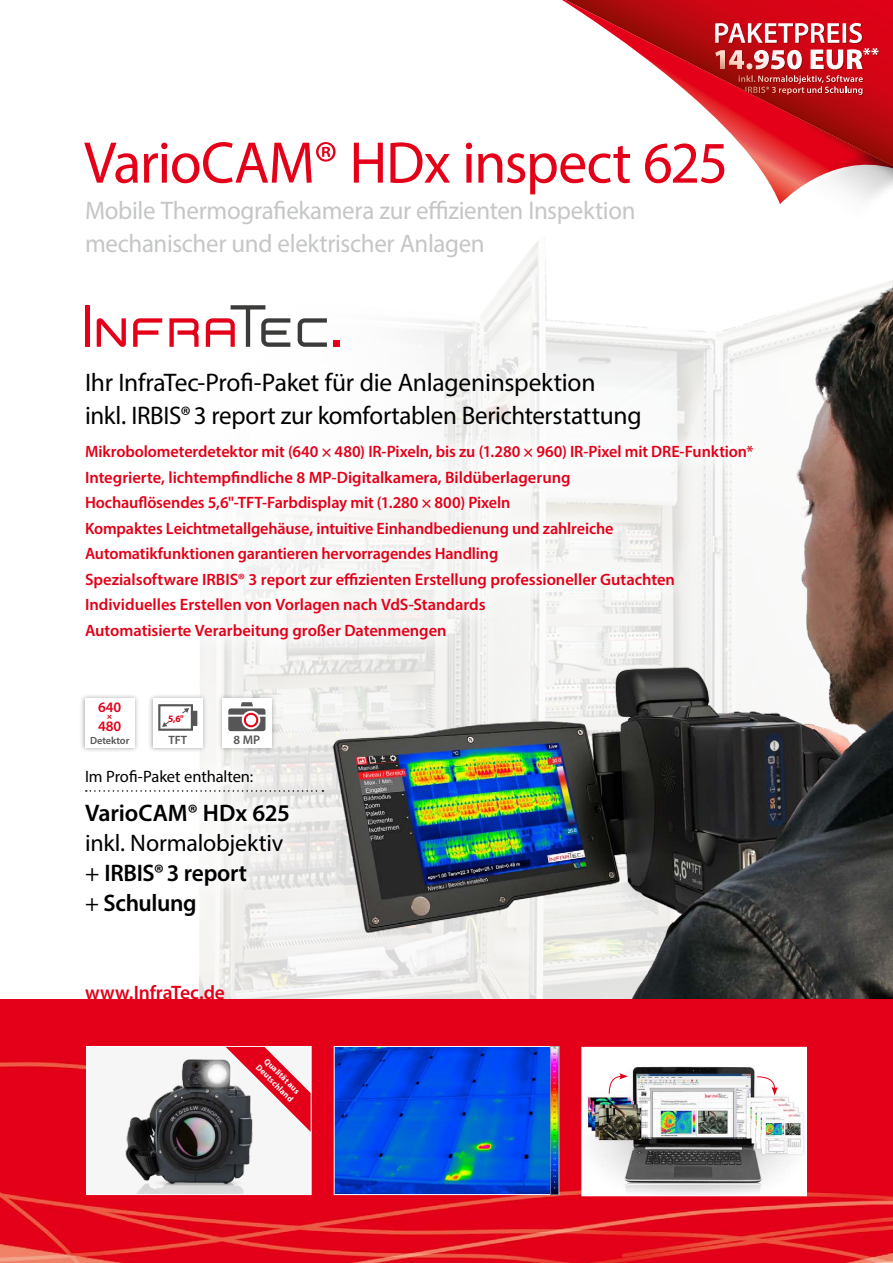
<style>
.page{position:relative;width:893px;height:1263px;background:#fff}
.page>*{position:absolute;margin:0;border:0;box-sizing:border-box;transform-origin:0 0}
.t1{font:59.25px "Myriad Pro";letter-spacing:-.02em;color:#e30018}
.t2{font:25.5px/33px "Myriad Pro";letter-spacing:-.01em;color:#000}
.t3{font:25.5px/33px "Myriad Pro";letter-spacing:-.015em;color:#c5c6c6}
.t4{font:24px/30px "Myriad Pro";letter-spacing:-.005em;color:#000}
.t5{font:600 24px "Myriad Pro";letter-spacing:-.01em;color:#000}
.t6{font:600 19.5px "Myriad Pro";letter-spacing:-.005em;color:#e30018}
.t7{font:600 16.5px/25.5px "Myriad Pro";letter-spacing:-.005em;color:#e30018}
.t8{font:16.5px "Myriad Pro";letter-spacing:-.005em;color:#000}
.t9{font:600 14.55px "Myriad Pro";color:#e30018}
.t10{font:600 12.6px "Myriad Pro";color:#565656}
.t11{font:600 12.15px "Myriad Pro";color:#565656}
.t12{font:600 10.35px "Myriad Pro";letter-spacing:-.005em;color:#565656}
.t13{font:700 9.75px "Myriad Pro";color:#e30018}
.t14{font:700 8.55px/10.2px "Myriad Pro";color:#fff}
.t15{font:900 8.25px "Myriad Pro";color:#e30018}
.s1{font-weight:600}
</style>
<div class="page">
<img style="left:89px;top:241px;width:457px;height:758px">
<img style="left:310px;top:271px;width:583px;height:728px">
<img style="left:0;top:999px;width:893px;height:264px">
<hr style="left:85px;top:305px;width:4px;height:42px;background:#e30018">
<svg style="left:169px;top:318px;width:30px;height:29px"></svg>
<div style="left:334px;top:340px;width:6px;height:7px;background:#e30018"></div>
<svg style="left:133px;top:318px;width:29px;height:29px"></svg>
<svg style="left:298px;top:318px;width:29px;height:29px"></svg>
<svg style="left:206px;top:305px;width:84px;height:42px"></svg>
<svg style="left:97px;top:318px;width:29px;height:29px"></svg>
<svg style="left:86px;top:1046px;width:226px;height:149px"></svg>
<svg style="left:333px;top:1046px;width:227px;height:149px"></svg>
<img style="left:550px;top:1047px;width:8px;height:147px">
<img style="left:581px;top:1046px;width:226px;height:150px">
<div style="left:66px;top:427px;width:706px;height:232px;background:#fff"></div>
<div style="left:66px;top:751px;width:242px;height:184px;background:#fff;opacity:.8"></div>
<svg style="left:86px;top:790px;width:237px;height:2px"></svg>
<img style="left:80px;top:693px;width:60px;height:60px">
<div style="left:85px;top:698px;width:50px;height:50px;background:#fff"></div>
<img style="left:148px;top:693px;width:60px;height:60px">
<div style="left:153px;top:698px;width:50px;height:50px;background:#fff"></div>
<svg style="left:158px;top:704px;width:39px;height:27px"></svg>
<img style="left:217px;top:693px;width:60px;height:60px">
<div style="left:222px;top:698px;width:50px;height:50px;background:#fff"></div>
<svg style="left:228px;top:702px;width:37px;height:29px"></svg>
<svg style="left:562px;top:0;width:331px;height:184px"></svg>
<img style="left:770px;top:126px;width:123px;height:78px">
<h1 class="t1" style="left:84px;top:126px;width:646px">VarioCAM® HDx inspect 625</h1>
<h2 class="t3" style="left:85px;top:194px;width:552px">Mobile Thermografiekamera zur effizienten Inspektion mechanischer und elektrischer Anlagen</h2>
<h2 class="t2" style="left:85px;top:366px;width:558px">Ihr InfraTec-Profi-Paket für die Anlageninspektion inkl. IRBIS®3 report zur komfortablen Berichterstattung</h2>
<p class="t7" style="left:85px;top:439px;width:670px">Mikrobolometerdetektor mit (640 × 480) IR-Pixeln, bis zu (1.280 × 960) IR-Pixel mit DRE-Funktion* Integrierte, lichtempfindliche 8 MP-Digitalkamera, Bildüberlagerung<br>Hochauflösendes 5,6"-TFT-Farbdisplay mit (1.280 × 800) Pixeln<br>Kompaktes Leichtmetallgehäuse, intuitive Einhandbedienung und zahlreiche Automatikfunktionen garantieren hervorragendes Handling<br>Spezialsoftware IRBIS® 3 report zur effizienten Erstellung professioneller Gutachten Individuelles Erstellen von Vorlagen nach VdS-Standards<br>Automatisierte Verarbeitung großer Datenmengen</p>
<p class="t9" style="left:98px;top:698px;width:25px">640</p>
<p class="t15" style="left:107px;top:711px;width:6px">×</p>
<p class="t9" style="left:98px;top:717px;width:25px">480</p>
<p class="t12" style="left:90px;top:734px;width:41px">Detektor</p>
<p class="t13" style="left:168px;top:712px;width:17px">5,6''</p>
<p class="t11" style="left:168px;top:732px;width:20px">TFT</p>
<p class="t10" style="left:234px;top:732px;width:28px">8 MP</p>
<p class="t8" style="left:85px;top:766px;width:170px">Im Profi-Paket enthalten:</p>
<h3 class="t5" style="left:85px;top:798px;width:207px">VarioCAM® HDx 625</h3>
<h3 class="t4" style="left:85px;top:828px;width:200px">inkl. Normalobjektiv + <span class="s1">IRBIS®3 report<br></span>+ <span class="s1">Schulung</span></h3>
<p class="t6" style="left:85px;top:980px;width:141px">www.InfraTec.de</p>
<p class="t14" style="left:269px;top:1055px;width:50px;rotate:45deg">Qualität aus<br>Deutschland</p>
</div>
